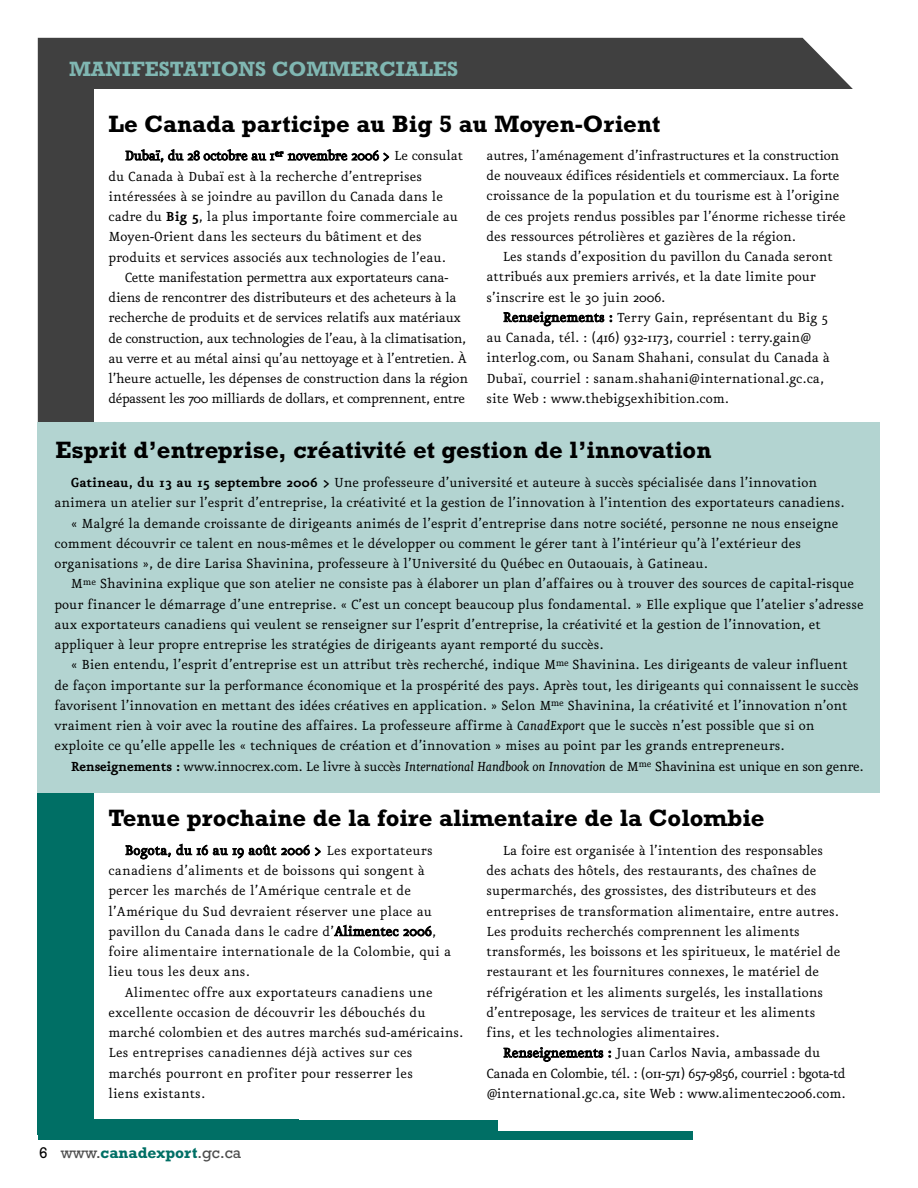
<style>
.page{position:relative;width:918px;height:1188px;background:#fff}
.page>*{position:absolute;margin:0;border:0;box-sizing:border-box;transform-origin:0 0}
.t1{font:700 24px "Rockwell";color:#000}
.t2{font:700 21px "Rockwell";color:#80b7b2}
.t3{font:15.75px/20.2px "Eureka";color:#000}
.t4{font:15.75px "Eureka";letter-spacing:-.02em;color:#000}
.t5{font:700 15.75px "Rockwell";color:#006f65}
.s1{font-weight:700}
.s2{font-style:italic}
.s3{font-weight:400;color:#000}
.s4{font-weight:400;color:#4d4d4d}
</style>
<div class="page">
<div style="left:38px;top:38px;width:815px;height:384px;background:#404040"></div>
<div style="left:38px;top:529px;width:261px;height:606px;background:#006f65"></div>
<div style="left:39px;top:1120px;width:459px;height:15px;background:#006f65"></div>
<div style="left:94px;top:89px;width:796px;height:1030px;background:#fff"></div>
<div style="left:38px;top:1131px;width:654px;height:8px;background:#006f65"></div>
<div style="left:38px;top:422px;width:842px;height:371px;background:#b3d4d1"></div>
<h2 class="t2" style="left:69px;top:62px;width:391px">MANIFESTATIONS COMMERCIALES</h2>
<h1 class="t1" style="left:109px;top:115px;width:553px">Le Canada participe au Big 5 au Moyen-Orient</h1>
<p class="t3" style="left:109px;top:145px;width:356px;text-indent:16px">Dubaï, du 28 octobre au 1<sup>er</sup> novembre 2006 &gt; Le consulat du Canada à Dubaï est à la recherche d’entreprises intéressées à se joindre au pavillon du Canada dans le cadre du <span class="s1">Big 5</span>, la plus importante foire commerciale au Moyen-Orient dans les secteurs du bâtiment et des produits et services associés aux technologies de l’eau.</p>
<p class="t3" style="left:109px;top:266px;width:361px;text-indent:16px">Cette manifestation permettra aux exportateurs cana&shy;diens de rencontrer des distributeurs et des acheteurs à la recherche de produits et de services relatifs aux matériaux de construction, aux technologies de l’eau, à la climatisation, au verre et au métal ainsi qu’au nettoyage et à l’entretien. À l’heure actuelle, les dépenses de construction dans la région dépassent les 700 milliards de dollars, et comprennent, entre</p>
<p class="t3" style="left:487px;top:144px;width:361px">autres, l’aménagement d’infrastructures et la construction de nouveaux édifices résidentiels et commerciaux. La forte croissance de la population et du tourisme est à l’origine de ces projets rendus possibles par l’énorme richesse tirée des ressources pétrolières et gazières de la région.</p>
<p class="t3" style="left:487px;top:246px;width:348px;text-indent:16px">Les stands d’exposition du pavillon du Canada seront attribués aux premiers arrivés, et la date limite pour s’inscrire est le 30 juin 2006.</p>
<p class="t3" style="left:487px;top:306px;width:345px;text-indent:16px">Renseignements : Terry Gain, représentant du Big 5 au Canada, tél. : (416) 932-1173, courriel : terry.gain@ interlog.com, ou Sanam Shahani, consulat du Canada à Dubaï, courriel : sanam.shahani@international.gc.ca, site Web : www.thebig5exhibition.com.</p>
<h1 class="t1" style="left:56px;top:442px;width:657px">Esprit d’entreprise, créativité et gestion de l’innovation</h1>
<p class="t3" style="left:71px;top:472px;width:748px"><span class="s1">Gatineau, du 13 au 15 septembre 2006 &gt;</span> Une professeure d’université et auteure à succès spécialisée dans l’innovation</p>
<p class="t3" style="left:54px;top:492px;width:792px">animera un atelier sur l’esprit d’entreprise, la créativité et la gestion de l’innovation à l’intention des exportateurs canadiens.</p>
<p class="t3" style="left:71px;top:512px;width:769px">« Malgré la demande croissante de dirigeants animés de l’esprit d’entreprise dans notre société, personne ne nous enseigne</p>
<p class="t3" style="left:54px;top:532px;width:748px">comment découvrir ce talent en nous-mêmes et le développer ou comment le gérer tant à l’intérieur qu’à l’extérieur des</p>
<p class="t3" style="left:54px;top:553px;width:655px">organisations », de dire Larisa Shavinina, professeure à l’Université du Québec en Outaouais, à Gatineau.</p>
<p class="t3" style="left:71px;top:573px;width:785px">M<sup>me</sup> Shavinina explique que son atelier ne consiste pas à élaborer un plan d’affaires ou à trouver des sources de capital-risque</p>
<p class="t3" style="left:54px;top:593px;width:811px">pour financer le démarrage d’une entreprise. « C’est un concept beaucoup plus fondamental. » Elle explique que l’atelier s’adresse</p>
<p class="t3" style="left:54px;top:613px;width:768px">aux exportateurs canadiens qui veulent se renseigner sur l’esprit d’entreprise, la créativité et la gestion de l’innovation, et</p>
<p class="t3" style="left:54px;top:634px;width:551px">appliquer à leur propre entreprise les stratégies de dirigeants ayant remporté du succès.</p>
<p class="t3" style="left:71px;top:654px;width:779px">« Bien entendu, l’esprit d’entreprise est un attribut très recherché, indique M<sup>me</sup> Shavinina. Les dirigeants de valeur influent</p>
<p class="t3" style="left:55px;top:674px;width:806px">de façon importante sur la performance économique et la prospérité des pays. Après tout, les dirigeants qui connaissent le succès</p>
<p class="t3" style="left:55px;top:694px;width:795px">favorisent l’innovation en mettant des idées créatives en application. » Selon M<sup>me</sup> Shavinina, la créativité et l’innovation n’ont</p>
<p class="t3" style="left:55px;top:715px;width:761px">vraiment rien à voir avec la routine des affaires. La professeure affirme à <span class="s2">CanadExport</span> que le succès n’est possible que si on</p>
<p class="t3" style="left:54px;top:735px;width:732px">exploite ce qu’elle appelle les « techniques de création et d’innovation » mises au point par les grands entrepreneurs.</p>
<p class="t4" style="left:71px;top:756px;width:794px"><span class="s1">Renseignements :</span> www.innocrex.com. Le livre à succès <span class="s2">International Handbook on Innovation</span> de M<sup>me</sup> Shavinina est unique en son genre.</p>
<h1 class="t1" style="left:109px;top:809px;width:658px">Tenue prochaine de la foire alimentaire de la Colombie</h1>
<p class="t3" style="left:109px;top:839px;width:344px;text-indent:16px">Bogota, du 16 au 19 août 2006 &gt; Les exportateurs canadiens d’aliments et de boissons qui songent à percer les marchés de l’Amérique centrale et de l’Amérique du Sud devraient réserver une place au pavillon du Canada dans le cadre d’Alimentec 2006, foire alimentaire internationale de la Colombie, qui a lieu tous les deux ans.</p>
<p class="t3" style="left:109px;top:981px;width:356px;text-indent:16px">Alimentec offre aux exportateurs canadiens une excellente occasion de découvrir les débouchés du marché colombien et des autres marchés sud-américains.<br>Les entreprises canadiennes déjà actives sur ces marchés pourront en profiter pour resserrer les<br>liens existants.</p>
<p class="t5" style="left:39px;top:1147px;width:203px"><span class="s3">6</span> <span class="s4">www.</span>canadexport<span class="s4">.gc.ca</span></p>
<p class="t3" style="left:487px;top:839px;width:355px;text-indent:16px">La foire est organisée à l’intention des responsables des achats des hôtels, des restaurants, des chaînes de supermarchés, des grossistes, des distributeurs et des entreprises de transformation alimentaire, entre autres.<br>Les produits recherchés comprennent les aliments transformés, les boissons et les spiritueux, le matériel de restaurant et les fournitures connexes, le matériel de réfrigération et les aliments surgelés, les installations d’entreposage, les services de traiteur et les aliments fins, et les technologies alimentaires.</p>
<p class="t3" style="left:487px;top:1042px;width:361px;text-align:center">Renseignements : Juan Carlos Navia, ambassade du<br>Canada en Colombie, tél. : (011-571) 657-9856, courriel : bgota-td @international.gc.ca, site Web : www.alimentec2006.com.</p>
</div>
